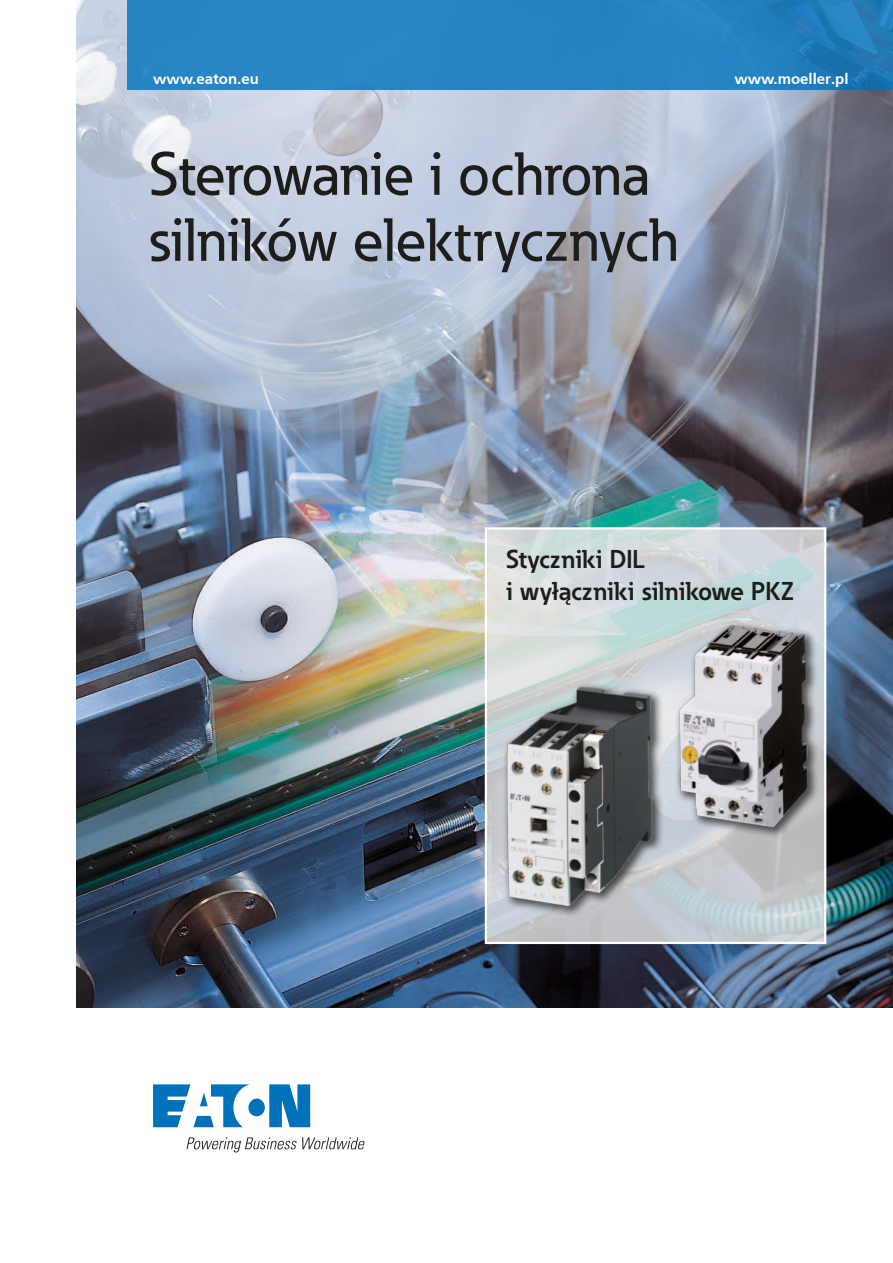
<style>
.page{position:relative;width:893px;height:1263px;background:#fff}
.page>*{position:absolute;margin:0;border:0;box-sizing:border-box;transform-origin:0 0}
.t1{font:500 60px/66px "Eaton";color:#1d1d1b}
.t2{font:700 25.5px/31.5px "Eaton";color:#1d1d1b}
.t3{font:700 15px "MF Com";color:#fff}
</style>
<div class="page">
<img style="left:77px;top:0;width:816px;height:1008px">
<svg style="left:128px;top:0;width:765px;height:89px;background:#2683c1"></svg>
<svg style="left:153px;top:1084px;width:157px;height:43px"></svg>
<svg style="left:186px;top:1137px;width:179px;height:15px"></svg>
<svg style="left:488px;top:530px;width:335px;height:66px;background:#d1dadc"></svg>
<img style="left:488px;top:596px;width:335px;height:345px">
<div style="left:485px;top:527px;width:341px;height:417px;border:2px solid #fff"></div>
<p class="t3" style="left:153px;top:70px;width:107px">www.eaton.eu</p>
<p class="t3" style="left:734px;top:70px;width:116px">www.moeller.pl</p>
<p class="t1" style="left:149px;top:140px;width:531px">Sterowanie i ochrona silników elektrycznych</p>
<p class="t2" style="left:506px;top:543px;width:289px">Styczniki DIL<br>i wyłączniki silnikowe PKZ</p>
</div>
